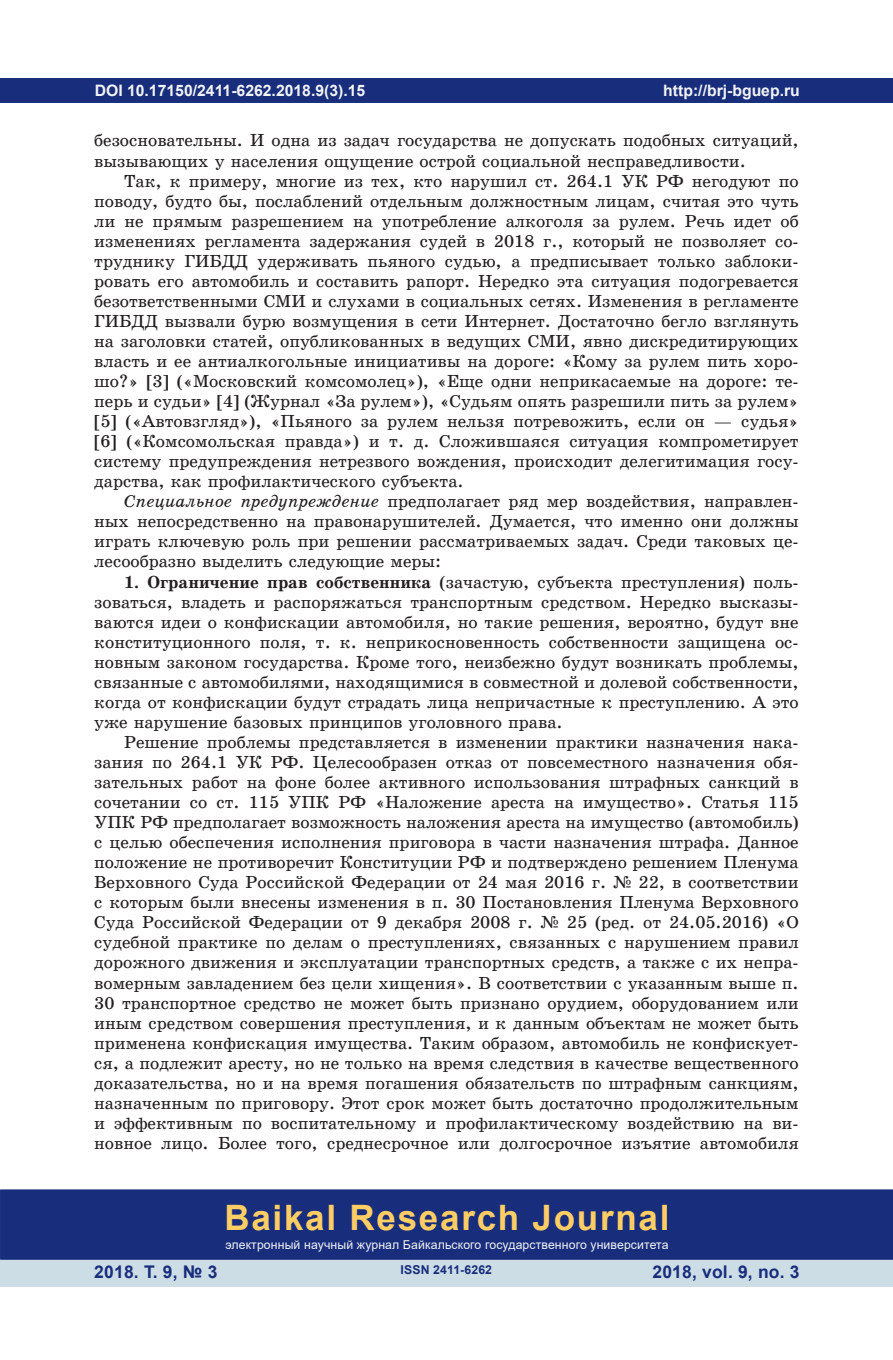
<style>
.page{position:relative;width:893px;height:1360px;background:#fff}
.page>*{position:absolute;margin:0;border:0;box-sizing:border-box;transform-origin:0 0}
.t1{font:700 35px "Arial";letter-spacing:.05em;color:#fecd64}
.t2{font:17.5px/20.1px "School Book C";color:#231f20;text-align:justify}
.t3{font:700 17.5px "Arial";letter-spacing:.01em;color:#182d7c}
.t4{font:700 15.75px "Arial";color:#f2f3f4}
.t5{font:12.25px "Arial";letter-spacing:.01em;color:#f2f3f4}
.t6{font:700 12.25px "Arial";letter-spacing:.01em;color:#182d7c}
.s1{font-family:"School Book C Italic"}
.s2{font-family:"School Book C Bold"}
</style>
<div class="page">
<div style="left:0;top:78px;width:893px;height:25px;background:#182d7c"></div>
<div style="left:0;top:1258px;width:893px;height:28px;background:#cddde6"></div>
<div style="left:0;top:1189px;width:893px;height:70px;background:#182d7c;border:2px solid #182d7c"></div>
<p class="t4" style="left:95px;top:79px;width:272px">DOI 10.17150/2411-6262.2018.9(3).15</p>
<p class="t2" style="left:94px;top:131px;width:706px">безосновательны. И одна из задач государства не допускать подобных ситуаций, вызывающих у населения ощущение острой социальной несправедливости.</p>
<p class="t2" style="left:94px;top:171px;width:706px;text-indent:30px">Так, к примеру, многие из тех, кто нарушил ст. 264.1 УК РФ негодуют по поводу, будто бы, послаблений отдельным должностным лицам, считая это чуть ли не прямым разрешением на употребление алкоголя за рулем. Речь идет об изменениях регламента задержания судей в 2018 г., который не позволяет со&shy;труднику ГИБДД удерживать пьяного судью, а предписывает только заблоки&shy;ровать его автомобиль и составить рапорт. Нередко эта ситуация подогревается безответственными СМИ и слухами в социальных сетях. Изменения в регламенте ГИБДД вызвали бурю возмущения в сети Интернет. Достаточно бегло взглянуть на заголовки статей, опубликованных в ведущих СМИ, явно дискредитирующих власть и ее антиалкогольные инициативы на дороге: «Кому за рулем пить хоро&shy;шо?» [3] («Московский комсомолец»), «Еще одни неприкасаемые на дороге: те&shy;перь и судьи» [4] (Журнал «За рулем»), «Судьям опять разрешили пить за рулем» [5] («Автовзгляд»), «Пьяного за рулем нельзя потревожить, если он — судья» [6] («Комсомольская правда») и т. д. Сложившаяся ситуация компрометирует систему предупреждения нетрезвого вождения, происходит делегитимация госу&shy;дарства, как профилактического субъекта.</p>
<p class="t2" style="left:94px;top:491px;width:706px;text-indent:30px"><span class="s1">Специальное предупреждение</span> предполагает ряд мер воздействия, направлен&shy;ных непосредственно на правонарушителей. Думается, что именно они должны играть ключевую роль при решении рассматриваемых задач. Среди таковых це&shy;лесообразно выделить следующие меры:</p>
<p class="t2" style="left:94px;top:571px;width:706px;text-indent:30px"><span class="s2">1. Ограничение прав собственника</span> (зачастую, субъекта преступления) поль&shy;зоваться, владеть и распоряжаться транспортным средством. Нередко высказы&shy;ваются идеи о конфискации автомобиля, но такие решения, вероятно, будут вне конституционного поля, т. к. неприкосновенность собственности защищена ос&shy;новным законом государства. Кроме того, неизбежно будут возникать проблемы, связанные с автомобилями, находящимися в совместной и долевой собственности, когда от конфискации будут страдать лица непричастные к преступлению. А это уже нарушение базовых принципов уголовного права.</p>
<p class="t2" style="left:94px;top:732px;width:706px;text-indent:30px">Решение проблемы представляется в изменении практики назначения нака&shy;зания по 264.1 УК РФ. Целесообразен отказ от повсеместного назначения обя&shy;зательных работ на фоне более активного использования штрафных санкций в сочетании со ст. 115 УПК РФ «Наложение ареста на имущество». Статья 115<br>УПК РФ предполагает возможность наложения ареста на имущество (автомобиль) с целью обеспечения исполнения приговора в части назначения штрафа. Данное положение не противоречит Конституции РФ и подтверждено решением Пленума Верховного Суда Российской Федерации от 24 мая 2016 г. ¹ 22, в соответствии с которым были внесены изменения в п. 30 Постановления Пленума Верховного Суда Российской Федерации от 9 декабря 2008 г. ¹ 25 (ред. от 24.05.2016) «О судебной практике по делам о преступлениях, связанных с нарушением правил дорожного движения и эксплуатации транспортных средств, а также с их непра&shy;вомерным завладением без цели хищения». В соответствии с указанным выше п.<br>30 транспортное средство не может быть признано орудием, оборудованием или иным средством совершения преступления, и к данным объектам не может быть применена конфискация имущества. Таким образом, автомобиль не конфискует&shy;ся, а подлежит аресту, но не только на время следствия в качестве вещественного доказательства, но и на время погашения обязательств по штрафным санкциям, назначенным по приговору. Этот срок может быть достаточно продолжительным и эффективным по воспитательному и профилактическому воздействию на ви&shy;новное лицо. Более того, среднесрочное или долгосрочное изъятие автомобиля</p>
<p class="t4" style="left:663px;top:79px;width:138px">http://brj-bguep.ru</p>
<p class="t4" style="left:348px;top:79px;width:10px">7</p>
<h1 class="t1" style="left:224px;top:1192px;width:447px">Baikal Research Journal</h1>
<p class="t5" style="left:225px;top:1236px;width:445px">электронный научный журнал Байкальского государственного университета</p>
<p class="t3" style="left:94px;top:1259px;width:125px">2018. Т. 9, № 3</p>
<p class="t6" style="left:401px;top:1261px;width:93px">ISSN 2411-6262</p>
<p class="t3" style="left:652px;top:1259px;width:149px">2018, vol. 9, no. 3</p>
</div>
